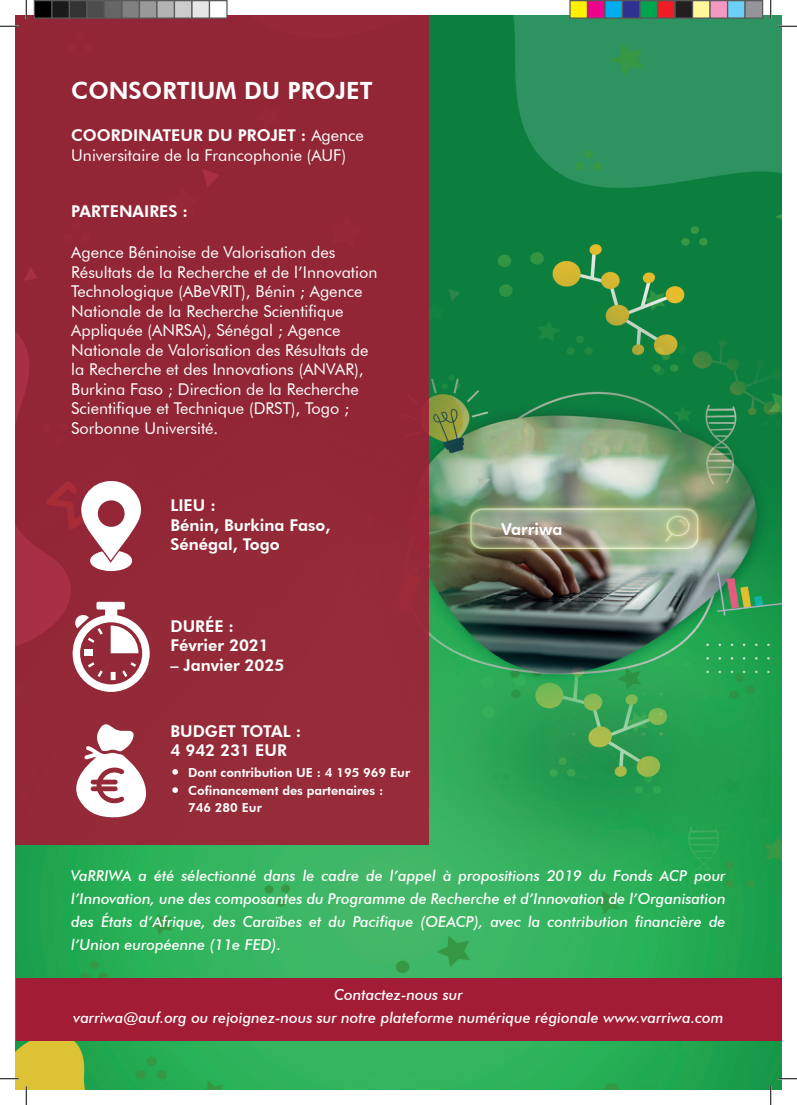
<style>
.page{position:relative;width:797px;height:1105px;background:#fff}
.page>*{position:absolute;margin:0;border:0;box-sizing:border-box;transform-origin:0 0}
.t1{font:800 23.75px "Futura BT";color:#fff}
.t2{font:16.25px/19.5px "Futura BT";color:#fff}
.t3{font:800 16.25px "Futura BT";color:#fff}
.t4{font:italic 500 15px/23px "Futura BT";color:#fff;text-align:justify}
.t5{font:800 12.5px/17.5px "Futura BT";color:#fff}
.s1{font-weight:800}
</style>
<div class="page">
<img style="left:16px;top:16px;width:765px;height:1073px">
<div style="left:16px;top:978px;width:765px;height:63px;background:#a21c36"></div>
<div style="left:16px;top:16px;width:412px;height:829px;background:#922636"></div>
<svg style="left:80px;top:480px;width:62px;height:92px"></svg>
<svg style="left:76px;top:724px;width:70px;height:94px"></svg>
<svg style="left:72px;top:602px;width:78px;height:90px"></svg>
<svg style="left:172px;top:769px;width:6px;height:6px"></svg>
<svg style="left:172px;top:787px;width:6px;height:6px"></svg>
<svg style="left:0;top:25px;width:19px;height:2px"></svg>
<svg style="left:778px;top:25px;width:19px;height:2px"></svg>
<svg style="left:0;top:1078px;width:19px;height:1px"></svg>
<svg style="left:778px;top:1078px;width:19px;height:1px"></svg>
<svg style="left:25px;top:0;width:2px;height:19px"></svg>
<svg style="left:25px;top:1086px;width:2px;height:19px"></svg>
<svg style="left:770px;top:0;width:1px;height:19px"></svg>
<svg style="left:770px;top:1086px;width:1px;height:19px"></svg>
<div style="left:34px;top:1px;width:18px;height:17px;background:#000"></div>
<div style="left:34px;top:0;width:18px;height:19px;border:1px solid #595959"></div>
<div style="left:52px;top:1px;width:17px;height:17px;background:#1a1a1a"></div>
<div style="left:51px;top:0;width:19px;height:19px;border:1px solid #595959"></div>
<div style="left:69px;top:1px;width:18px;height:17px;background:#333"></div>
<div style="left:69px;top:0;width:19px;height:19px;border:1px solid #595959"></div>
<div style="left:87px;top:1px;width:17px;height:17px;background:#4d4d4d"></div>
<div style="left:86px;top:0;width:19px;height:19px;border:1px solid #595959"></div>
<div style="left:104px;top:1px;width:18px;height:17px;background:#666"></div>
<div style="left:104px;top:0;width:18px;height:19px;border:1px solid #595959"></div>
<div style="left:122px;top:1px;width:17px;height:17px;background:#808080"></div>
<div style="left:121px;top:0;width:19px;height:19px;border:1px solid #595959"></div>
<div style="left:139px;top:1px;width:18px;height:17px;background:#999"></div>
<div style="left:139px;top:0;width:19px;height:19px;border:1px solid #595959"></div>
<div style="left:157px;top:1px;width:17px;height:17px;background:#b3b3b3"></div>
<div style="left:156px;top:0;width:19px;height:19px;border:1px solid #595959"></div>
<div style="left:174px;top:1px;width:18px;height:17px;background:#ccc"></div>
<div style="left:174px;top:0;width:18px;height:19px;border:1px solid #595959"></div>
<div style="left:192px;top:1px;width:17px;height:17px;background:#e6e6e6"></div>
<div style="left:191px;top:0;width:19px;height:19px;border:1px solid #595959"></div>
<div style="left:209px;top:1px;width:18px;height:17px;background:#fff"></div>
<div style="left:209px;top:0;width:19px;height:19px;border:1px solid #595959"></div>
<div style="left:570px;top:1px;width:17px;height:17px;background:#fff101"></div>
<div style="left:569px;top:0;width:19px;height:19px;border:1px solid #595959"></div>
<div style="left:587px;top:1px;width:18px;height:17px;background:#ed028c"></div>
<div style="left:587px;top:0;width:18px;height:19px;border:1px solid #595959"></div>
<div style="left:605px;top:1px;width:17px;height:17px;background:#00aeef"></div>
<div style="left:604px;top:0;width:19px;height:19px;border:1px solid #595959"></div>
<div style="left:622px;top:1px;width:18px;height:17px;background:#2e3092"></div>
<div style="left:622px;top:0;width:18px;height:19px;border:1px solid #595959"></div>
<div style="left:640px;top:1px;width:17px;height:17px;background:#00a54f"></div>
<div style="left:639px;top:0;width:19px;height:19px;border:1px solid #595959"></div>
<div style="left:657px;top:1px;width:18px;height:17px;background:#ee1d23"></div>
<div style="left:657px;top:0;width:18px;height:19px;border:1px solid #595959"></div>
<div style="left:675px;top:1px;width:17px;height:17px;background:#231f20"></div>
<div style="left:674px;top:0;width:19px;height:19px;border:1px solid #595959"></div>
<div style="left:692px;top:1px;width:18px;height:17px;background:#fff79a"></div>
<div style="left:692px;top:0;width:18px;height:19px;border:1px solid #595959"></div>
<div style="left:710px;top:1px;width:17px;height:17px;background:#f499c2"></div>
<div style="left:709px;top:0;width:19px;height:19px;border:1px solid #595959"></div>
<div style="left:727px;top:1px;width:18px;height:17px;background:#6bcff6"></div>
<div style="left:727px;top:0;width:18px;height:19px;border:1px solid #595959"></div>
<div style="left:745px;top:1px;width:17px;height:17px;background:#939598"></div>
<div style="left:744px;top:0;width:19px;height:19px;border:1px solid #595959"></div>
<p class="t1" style="left:71px;top:76px;width:303px">CONSORTIUM DU PROJET</p>
<p class="t2" style="left:71px;top:126px;width:294px"><span class="s1">COORDINATEUR DU PROJET :</span> Agence<br>Universitaire de la Francophonie (AUF)</p>
<p class="t3" style="left:71px;top:201px;width:118px">PARTENAIRES :</p>
<p class="t2" style="left:71px;top:243px;width:307px">Agence Béninoise de Valorisation des<br>Résultats de la Recherche et de l’Innovation</p>
<p class="t2" style="left:71px;top:282px;width:298px">Technologique (ABeVRIT), Bénin ; Agence Nationale de la Recherche Scientifique Appliquée (ANRSA), Sénégal ; Agence Nationale de Valorisation des Résultats de la Recherche et des Innovations (ANVAR), Burkina Faso ; Direction de la Recherche Scientifique et Technique (DRST), Togo ; Sorbonne Université.</p>
<p class="t3" style="left:170px;top:495px;width:47px">LIEU :</p>
<p class="t3" style="left:170px;top:515px;width:161px">Bénin, Burkina Faso,</p>
<p class="t3" style="left:170px;top:534px;width:111px">Sénégal, Togo</p>
<p class="t3" style="left:170px;top:616px;width:65px">DURÉE :</p>
<p class="t3" style="left:170px;top:635px;width:100px">Février 2021</p>
<p class="t3" style="left:170px;top:655px;width:116px">– Janvier 2025</p>
<p class="t3" style="left:170px;top:721px;width:132px">BUDGET TOTAL :</p>
<p class="t3" style="left:170px;top:740px;width:118px">4 942 231 EUR</p>
<p class="t5" style="left:188px;top:764px;width:223px">Dont contribution UE : 4 195 969 Eur<br>Cofinancement des partenaires :</p>
<p class="t5" style="left:188px;top:799px;width:75px">746 280 Eur</p>
<p class="t3" style="left:501px;top:519px;width:62px">Varriwa</p>
<p class="t4" style="left:71px;top:864px;width:656px">VaRRIWA a été sélectionné dans le cadre de l’appel à propositions 2019 du Fonds ACP pour l’Innovation, une des composantes du Programme de Recherche et d’Innovation de l’Organisation des États d’Afrique, des Caraïbes et du Pacifique (OEACP), avec la contribution financière de l’Union européenne (11e FED).</p>
<p class="t4" style="left:334px;top:983px;width:130px">Contactez-nous sur</p>
<p class="t4" style="left:73px;top:1006px;width:651px">varriwa@auf.org ou rejoignez-nous sur notre plateforme numérique régionale www.varriwa.com</p>
</div>
